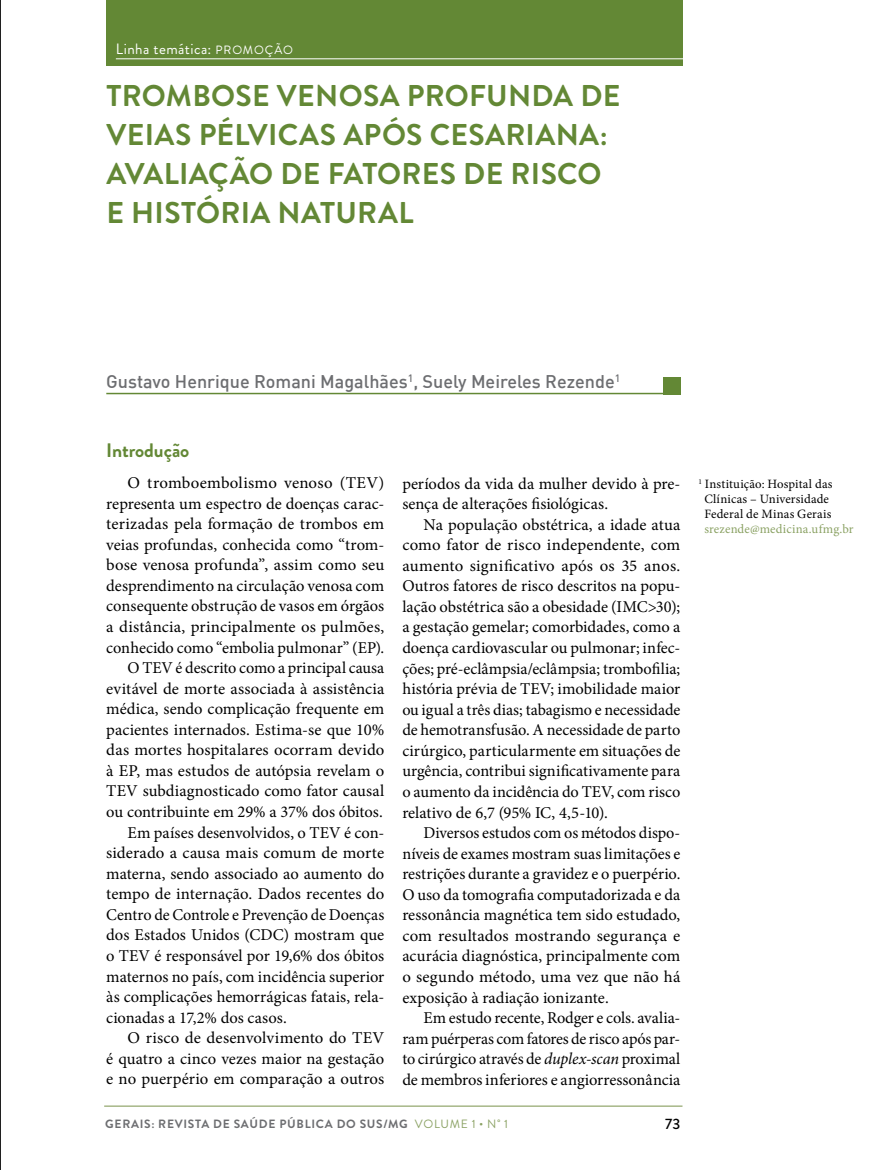
<style>
.page{position:relative;width:893px;height:1170px;background:#fff}
.page>*{position:absolute;margin:0;border:0;box-sizing:border-box;transform-origin:0 0}
.t1{font:700 30px/39px "Brandon Grotesque";letter-spacing:.01em;color:#638835}
.t2{font:700 19.5px "Brandon Grotesque";letter-spacing:-.01em;color:#638835}
.t3{font:500 18px "DIN";color:#6d6e71}
.t4{font:16.5px/20.5px "Minion Pro";color:#000;text-align:justify}
.t5{font:15px "Brandon Grotesque";color:#fff}
.t6{font:500 15px "Brandon Grotesque";color:#000}
.t7{font:12.75px/15px "Minion Pro";letter-spacing:.015em;color:#000;text-align:center}
.t8{font:12.75px "Minion Pro";letter-spacing:.01em;color:#8ba264}
.t9{font:700 12px "Brandon Grotesque";letter-spacing:.06em;color:#6d6e71}
.s1{font-size:12px}
.s2{font-style:italic}
.s3{font-weight:400;color:#8ba264}
</style>
<div class="page">
<hr style="left:104px;top:1105px;width:578px;height:1px;background:#a7b788">
<hr style="left:0;top:0;width:1px;height:1169px;background:#000">
<div style="left:106px;top:0;width:576px;height:66px;background:#638835"></div>
<div style="left:663px;top:377px;width:17px;height:17px;background:#638835"></div>
<hr style="left:106px;top:393px;width:574px;height:1px;background:#638835">
<hr style="left:116px;top:58px;width:574px;height:1px;background:#fff">
<p class="t5" style="left:116px;top:39px;width:178px">LINHA TEMÁTICA: <span class="s1">PR OMOÇÃO</span></p>
<h1 class="t1" style="left:106px;top:77px;width:511px">TROMBOSE VEN OSA PROFUN DA DE<br>VEIAS</h1>
<h1 class="t1" style="left:199px;top:116px;width:68px">PÉ LVICAS</h1>
<h1 class="t1" style="left:343px;top:116px;width:127px">APÓS CESARIANA</h1>
<h1 class="t1" style="left:600px;top:116px;width:10px">:</h1>
<h1 class="t1" style="left:106px;top:155px;width:91px">AVALIAÇÃ</h1>
<h1 class="t1" style="left:249px;top:155px;width:171px">O DE FATORES</h1>
<h1 class="t1" style="left:463px;top:155px;width:140px">DE RISCO</h1>
<h1 class="t1" style="left:106px;top:194px;width:109px">E HISTÓRIA</h1>
<h1 class="t1" style="left:278px;top:194px;width:137px">NATURAL</h1>
<p class="t3" style="left:106px;top:370px;width:516px">Gustavo Henrique Romani Magalhães<sup>1</sup>, Suely Meireles Rezende<sup>1</sup></p>
<p class="t2" style="left:106px;top:437px;width:85px">INTRODUÇÃO</p>
<p class="t4" style="left:128px;top:472px;width:258px">O tromboembolismo venoso (TEV)</p>
<p class="t4" style="left:106px;top:493px;width:280px">representa um espectro de doenças carac-</p>
<p class="t4" style="left:106px;top:513px;width:279px">terizadas pela formação de trombos em</p>
<p class="t4" style="left:106px;top:534px;width:280px">veias profundas, conhecida como “trom-</p>
<p class="t4" style="left:106px;top:554px;width:279px">bose venosa profunda”, assim como seu</p>
<p class="t4" style="left:106px;top:575px;width:279px">desprendimento na circulação venosa com</p>
<p class="t4" style="left:106px;top:596px;width:280px">consequente obstrução de vasos em órgãos</p>
<p class="t4" style="left:106px;top:616px;width:280px">a distância, principalmente os pulmões,</p>
<p class="t4" style="left:106px;top:637px;width:279px">conhecido como “embolia pulmonar” (EP).</p>
<p class="t4" style="left:128px;top:657px;width:258px">O TEV é descrito como a principal causa</p>
<p class="t4" style="left:106px;top:678px;width:280px">evitável de morte associada à assistência</p>
<p class="t4" style="left:106px;top:698px;width:280px">médica, sendo complicação frequente em</p>
<p class="t4" style="left:106px;top:719px;width:280px">pacientes internados. Estima-se que 10%</p>
<p class="t4" style="left:106px;top:739px;width:280px">das mortes hospitalares ocorram devido</p>
<p class="t4" style="left:106px;top:760px;width:280px">à EP, mas estudos de autópsia revelam o</p>
<p class="t4" style="left:106px;top:781px;width:279px">TEV subdiagnosticado como fator causal</p>
<p class="t4" style="left:106px;top:801px;width:278px">ou contribuinte em 29% a 37% dos óbitos.</p>
<p class="t4" style="left:128px;top:822px;width:258px">Em países desenvolvidos, o TEV é con-</p>
<p class="t4" style="left:106px;top:842px;width:280px">siderado a causa mais comum de morte</p>
<p class="t4" style="left:106px;top:863px;width:280px">materna, sendo associado ao aumento do</p>
<p class="t4" style="left:106px;top:883px;width:279px">tempo de internação. Dados recentes do</p>
<p class="t4" style="left:106px;top:904px;width:280px">Centro de Controle e Prevenção de Doenças</p>
<p class="t4" style="left:106px;top:924px;width:280px">dos Estados Unidos (CDC) mostram que</p>
<p class="t4" style="left:106px;top:945px;width:280px">o TEV é responsável por 19,6% dos óbitos</p>
<p class="t4" style="left:106px;top:965px;width:280px">maternos no país, com incidência superior</p>
<p class="t4" style="left:106px;top:986px;width:280px">às complicações hemorrágicas fatais, rela-</p>
<p class="t4" style="left:106px;top:1007px;width:182px">cionadas a 17,2% dos casos.</p>
<p class="t4" style="left:128px;top:1027px;width:258px">O risco de desenvolvimento do TEV</p>
<p class="t4" style="left:106px;top:1048px;width:279px">é quatro a cinco vezes maior na gestação</p>
<p class="t4" style="left:106px;top:1068px;width:279px">e no puerpério em comparação a outros</p>
<p class="t4" style="left:402px;top:473px;width:280px">períodos da vida da mulher devido à pre&shy;sença de alterações fisiológicas.</p>
<p class="t4" style="left:402px;top:514px;width:280px;text-indent:21px">Na população obstétrica, a idade atua como fator de risco independente, com aumento significativo após os 35 anos.<br>Outros fatores de risco descritos na popu&shy;lação obstétrica são a obesidade (IMC&gt;30); a gestação gemelar; comorbidades, como a doença cardiovascular ou pulmonar; infec&shy;ções; pré-eclâmpsia/eclâmpsia; trombofilia; história prévia de TEV; imobilidade maior ou igual a três dias; tabagismo e necessidade de hemotransfusão. A necessidade de parto cirúrgico, particularmente em situações de urgência, contribui significativamente para o aumento da incidência do TEV, com risco relativo de 6,7 (95% IC, 4,5-10).</p>
<p class="t4" style="left:402px;top:822px;width:280px;text-indent:21px">Diversos estudos com os métodos dispo&shy;níveis de exames mostram suas limitações e restrições durante a gravidez e o puerpério.<br>O uso da tomografia computadorizada e da ressonância magnética tem sido estudado, com resultados mostrando segurança e acurácia diagnóstica, principalmente com o segundo método, uma vez que não há exposição à radiação ionizante.</p>
<p class="t4" style="left:402px;top:1007px;width:280px;text-indent:21px">Em estudo recente, Rodger e cols. avalia&shy;ram puérperas com fatores de risco após par&shy;to cirúrgico através de <span class="s2">duplex-scan</span> proximal de membros inferiores e angiorressonância</p>
<p class="t9" style="left:105px;top:1115px;width:404px">GERAIS: REVISTA DE SAÚDE PÚBLICA DO SUS/MG <span class="s3">VOLUME 1 • N˚ 1</span></p>
<p class="t6" style="left:665px;top:1113px;width:17px">73</p>
<p class="t7" style="left:698px;top:476px;width:136px"><sup>1</sup> Instituição: Hospital das<br>Clínicas – Universidade<br>Federal de Minas Gerais</p>
<p class="t8" style="left:704px;top:520px;width:151px">srezende@medicina.ufmg.br</p>
</div>
